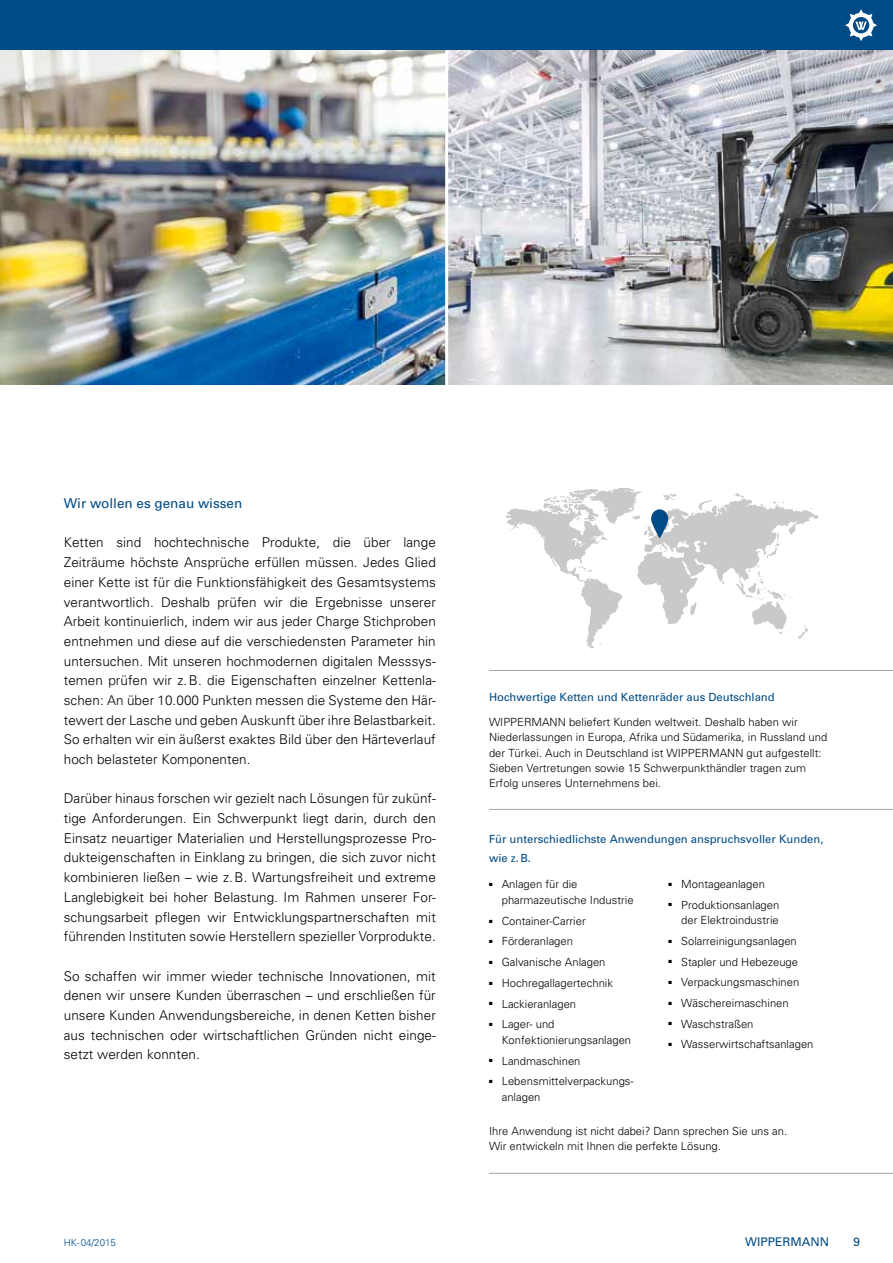
<style>
.page{position:relative;width:893px;height:1263px;background:#fff}
.page>*{position:absolute;margin:0;border:0;box-sizing:border-box;transform-origin:0 0}
.t1{font:300 13.5px/19.6px "Univers";letter-spacing:.005em;color:#000;text-align:justify}
.t2{font:13.5px "Univers";color:#004b85}
.t3{font:12px "Univers";color:#004b85}
.t4{font:300 11.25px/15.3px "Univers";color:#000}
.t5{font:11.25px/19.6px "Univers";color:#004b85}
.t6{font:300 9.75px "Univers";color:#004b85}
</style>
<div class="page">
<div style="left:0;top:0;width:893px;height:50px;background:#004b85"></div>
<svg style="left:845px;top:9px;width:32px;height:32px"></svg>
<img style="left:0;top:50px;width:445px;height:334px">
<svg style="left:448px;top:50px;width:445px;height:334px;background:#aaacad"></svg>
<svg style="left:502px;top:488px;width:317px;height:161px"></svg>
<svg style="left:651px;top:509px;width:17px;height:29px"></svg>
<hr style="left:489px;top:809px;width:404px;height:1px;background:#a3a5a8">
<hr style="left:489px;top:1173px;width:404px;height:1px;background:#a3a5a8">
<hr style="left:489px;top:670px;width:404px;height:1px;background:#a3a5a8">
<p class="t2" style="left:64px;top:495px;width:180px">Wir wollen es genau wissen</p>
<p class="t1" style="left:64px;top:533px;width:374px">Ketten sind hochtechnische Produkte, die über lange Zeiträume höchste Ansprüche erfüllen müssen. Jedes Glied einer Kette ist für die Funktionsfähigkeit des Gesamtsystems verantwortlich. Deshalb prüfen wir die Ergebnisse unserer Arbeit kontinuierlich, indem wir aus jeder Charge Stichproben entnehmen und diese auf die verschiedensten Parameter hin untersuchen. Mit unseren hochmodernen digitalen Messsys&shy;temen prüfen wir z.B. die Eigenschaften einzelner Kettenla&shy;schen: An über 10.000 Punkten messen die Systeme den Här&shy;tewert der Lasche und geben Auskunft über ihre Belastbarkeit.<br>So erhalten wir ein äußerst exaktes Bild über den Härteverlauf hoch belasteter Komponenten.</p>
<p class="t1" style="left:64px;top:789px;width:374px">Darüber hinaus forschen wir gezielt nach Lösungen für zukünf&shy;tige Anforderungen. Ein Schwerpunkt liegt darin, durch den Einsatz neuartiger Materialien und Herstellungsprozesse Pro&shy;dukteigenschaften in Einklang zu bringen, die sich zuvor nicht kombinieren ließen – wie z.B. Wartungsfreiheit und extreme Langlebigkeit bei hoher Belastung. Im Rahmen unserer For&shy;schungsarbeit pflegen wir Entwicklungspartnerschaften mit führenden Instituten sowie Herstellern spezieller Vorprodukte.</p>
<p class="t1" style="left:64px;top:966px;width:374px">So schaffen wir immer wieder technische Innovationen, mit denen wir unsere Kunden überraschen – und erschließen für unsere Kunden Anwendungsbereiche, in denen Ketten bisher aus technischen oder wirtschaftlichen Gründen nicht einge&shy;setzt werden konnten.</p>
<p class="t5" style="left:489px;top:687px;width:287px">Hochwertige Ketten und Kettenräder aus Deutschland</p>
<p class="t4" style="left:489px;top:714px;width:20px">Wippermann</p>
<p class="t4" style="left:489px;top:714px;width:340px;text-indent:80px">beliefert Kunden weltweit. Deshalb haben wir<br>Niederlassungen in Europa, Afrika und Südamerika, in Russland und der Türkei. Auch in Deutschland ist Wippermann</p>
<p class="t4" style="left:489px;top:745px;width:334px;text-indent:258px">gut aufgestellt:<br>Sieben Vertretungen sowie 15 Schwerpunkthändler tragen zum<br>Erfolg unseres Unternehmens bei.</p>
<p class="t5" style="left:489px;top:829px;width:336px">Für unterschiedlichste Anwendungen anspruchsvoller Kunden, wie z.B.</p>
<p class="t4" style="left:502px;top:876px;width:133px;line-height:15.8px;text-indent:-13px">■ Anlagen für die pharmazeutische Industrie</p>
<p class="t4" style="left:489px;top:913px;width:98px">■ Container-Carrier</p>
<p class="t4" style="left:489px;top:934px;width:86px">■ Förderanlagen</p>
<p class="t4" style="left:489px;top:954px;width:118px">■ Galvanische Anlagen</p>
<p class="t4" style="left:489px;top:975px;width:126px">■ Hochregallagertechnik</p>
<p class="t4" style="left:489px;top:996px;width:89px">■ Lackieranlagen</p>
<p class="t4" style="left:502px;top:1016px;width:131px;line-height:15.8px;text-indent:-13px">■ Lager- und<br>Konfektionierungsanlagen</p>
<p class="t4" style="left:489px;top:1053px;width:93px">■ Landmaschinen</p>
<p class="t4" style="left:502px;top:1073px;width:133px;line-height:15.8px;text-indent:-13px">■ Lebensmittelverpackungs&shy;anlagen</p>
<p class="t4" style="left:668px;top:876px;width:98px">■ Montageanlagen</p>
<p class="t4" style="left:668px;top:897px;width:112px;line-height:15.8px;text-align:right">■ Produktionsanlagen der Elektroindustrie</p>
<p class="t4" style="left:668px;top:933px;width:130px">■ Solarreinigungsanlagen</p>
<p class="t4" style="left:668px;top:954px;width:131px">■ Stapler und Hebezeuge</p>
<p class="t4" style="left:668px;top:975px;width:132px">■ Verpackungsmaschinen</p>
<p class="t4" style="left:668px;top:995px;width:122px">■ Wäschereimaschinen</p>
<p class="t4" style="left:668px;top:1016px;width:87px">■ Waschstraßen</p>
<p class="t4" style="left:668px;top:1037px;width:147px">■ Wasserwirtschaftsanlagen</p>
<p class="t4" style="left:489px;top:1123px;width:300px">Ihre Anwendung ist nicht dabei? Dann sprechen Sie uns an.<br>Wir entwickeln mit Ihnen die perfekte Lösung.</p>
<p class="t6" style="left:64px;top:1236px;width:54px">HK-04/2015</p>
<p class="t3" style="left:745px;top:1235px;width:85px">Wippermann</p>
<p class="t3" style="left:853px;top:1235px;width:8px">9</p>
</div>
